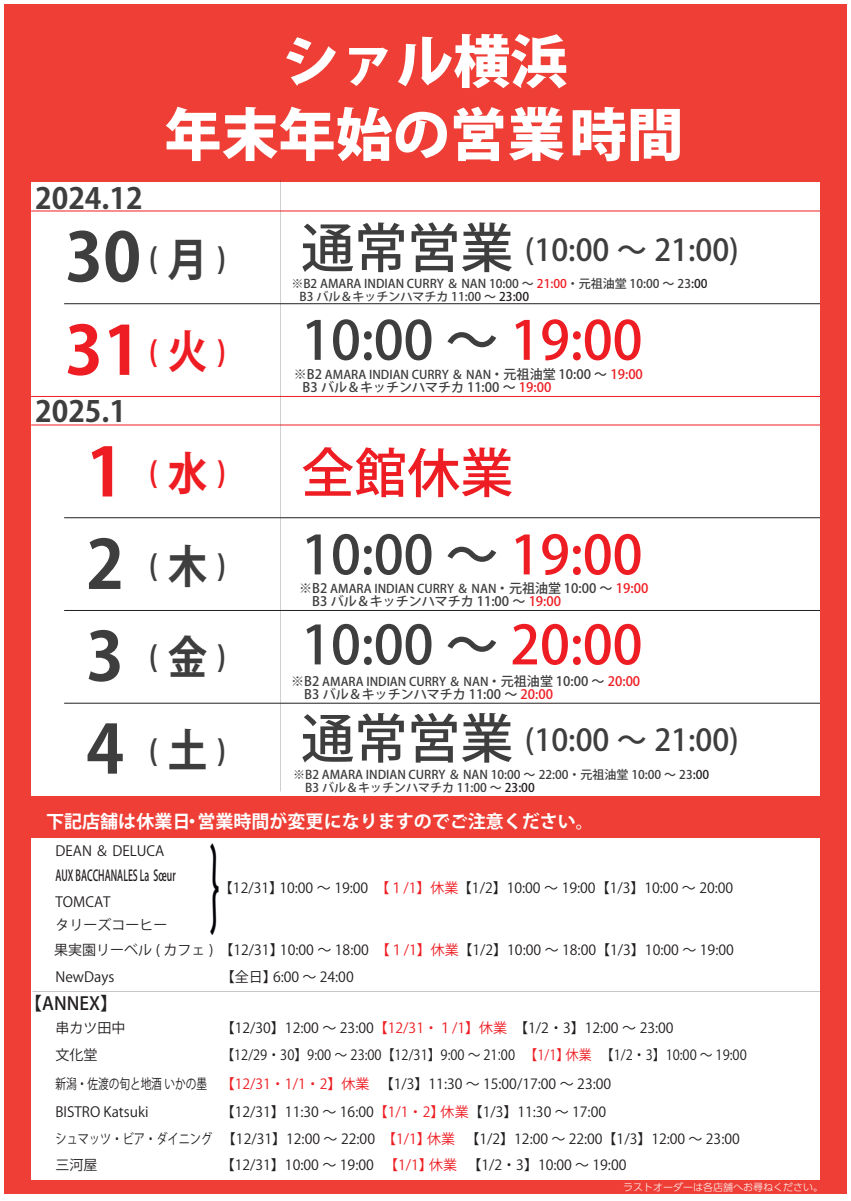
<style>
.page{position:relative;width:851px;height:1201px;background:#fff}
.page>*{position:absolute;margin:0;border:0;box-sizing:border-box;transform-origin:0 0}
.t1{font:300 98.7px "UD Shin Go Pr 6 N";color:#030105;scale:.48 1}
.t2{font:700 66.5px/92.3px "Koz Go Pr 6 N";color:#3e3e3f;text-align:justify}
.t3{font:700 66.5px/121.5px "Koz Go Pr 6 N";color:#ee1d23;text-align:center}
.t4{font:800 57px/73px "Koz Go Pr 6 N";color:#fff;text-align:center}
.t5{font:500 53px "Koz Go Pr 6 N";color:#3e3e3f}
.t6{font:500 53px/82px "Koz Go Pr 6 N";color:#ee1d23}
.t7{font:500 30px "Koz Go Pr 6 N";color:#3e3e3f}
.t8{font:700 30px "Koz Go Pr 6 N";color:#3e3e3f;scale:.88 1}
.t9{font:700 30px "Koz Go Pr 6 N";color:#ee1d23;scale:.88 1}
.t10{font:700 29px "Koz Go Pr 6 N";color:#3e3e3f}
.t11{font:700 18px "Koz Go Pr 6 N";color:#fff}
.t12{font:500 17.95px "Koz Go Pr 6 N";color:#231f20}
.t13{font:500 15px "Koz Go Pr 6 N";color:#231f20;scale:.61 1}
.t14{font:14px "Koz Go Pr 6 N";color:#231f20}
.t15{font:14px "Koz Go Pr 6 N";color:#231f20;scale:.8 1}
.t16{font:14px "Koz Go Pr 6 N";color:#231f20;scale:.92 1}
.t17{font:14px "Koz Go Pr 6 N";color:#231f20;scale:.76 1}
.t18{font:500 13px "Koz Go Pr 6 N";color:#3e3e3f}
.t19{font:500 12px/13px "Koz Go Pr 6 N";color:#3e3e3f}
.t20{font:300 10px "UD Shin Go Pr 6 N";color:#fff}
.s1{font-size:45px}
.s2{font-size:53px}
.s3{color:#ee1d23}
.s4{color:#231f20}
.s5{font-size:13px}
.s6{font-size:13px;color:#ee1d23}
.s7{color:#3e3e3f}
.s8{font-family:"UD Shin Go Pr 6 N";font-weight:300}
</style>
<div class="page">
<div style="left:4px;top:4px;width:842px;height:1190px;background:#ee3e35"></div>
<div style="left:31px;top:182px;width:789px;height:613px;background:#fff"></div>
<hr style="left:31px;top:211px;width:789px;height:1px;background:#ee1d23">
<hr style="left:64px;top:303px;width:756px;height:1px;background:#231f20">
<hr style="left:31px;top:396px;width:789px;height:1px;background:#ee1d23">
<hr style="left:31px;top:425px;width:789px;height:1px;background:#ee1d23">
<hr style="left:64px;top:517px;width:756px;height:1px;background:#231f20">
<hr style="left:64px;top:610px;width:756px;height:1px;background:#231f20">
<hr style="left:64px;top:703px;width:756px;height:1px;background:#231f20">
<div style="left:31px;top:838px;width:789px;height:341px;background:#fff"></div>
<h3 class="t4" style="left:164px;top:26px;width:520px">シァル横浜<br>年末年始の営業時間</h3>
<h3 class="t10" style="left:35px;top:182px;width:109px">2024.12</h3>
<h2 class="t2" style="left:65px;top:212px;width:78px">30</h2>
<h3 class="t8" style="left:149px;top:242px;width:89px">(<span class="s1">月</span>)</h3>
<h2 class="t3" style="left:65px;top:291px;width:78px">31<br>1</h2>
<h3 class="t10" style="left:35px;top:395px;width:92px">2025.1</h3>
<h2 class="t2" style="left:86px;top:520px;width:40px">2<br>3<br>4</h2>
<h3 class="t9" style="left:149px;top:335px;width:89px">(<span class="s1">火</span>)</h3>
<h3 class="t9" style="left:149px;top:456px;width:89px">(<span class="s1">水</span>)</h3>
<h3 class="t8" style="left:149px;top:549px;width:89px">(<span class="s1">木</span>)</h3>
<h3 class="t8" style="left:149px;top:640px;width:89px">(<span class="s1">金</span>)</h3>
<h3 class="t8" style="left:149px;top:733px;width:89px">(<span class="s1">土</span>)</h3>
<h3 class="t7" style="left:301px;top:233px;width:439px"><span class="s2">通常営業</span> (10:00 ～ 21:00)</h3>
<p class="t19" style="left:299px;top:277px;width:409px;text-indent:-8px">※B2 AMARA INDIAN CURRY ＆ NAN 10:00 ～ <span class="s3">21:00</span>・元祖油堂 10:00 ～ 23<span class="s4">:00<br></span>B3 バル＆キッチンハマチカ 11:00 ～ <span class="s4">23:00</span></p>
<h3 class="t5" style="left:301px;top:310px;width:343px">10:00 ～ <span class="s3">19:00</span></h3>
<p class="t19" style="left:294px;top:368px;width:350px"><span class="s5">※B2</span> AMARA INDIAN CURRY ＆ NAN <span class="s5">・元祖油堂 10:00 ～</span> <span class="s6">19:00</span></p>
<p class="t18" style="left:302px;top:380px;width:250px">B3 バル＆キッチンハマチカ 11:00 ～ <span class="s3">19:00</span></p>
<h3 class="t6" style="left:301px;top:433px;width:343px">全館休業<br><span class="s7">10:00 ～</span> 19:00</h3>
<p class="t19" style="left:299px;top:582px;width:350px"><span class="s5">※B2</span> AMARA INDIAN CURRY ＆ NAN <span class="s5">・元祖油堂 10:00 ～</span> <span class="s6">19:00</span></p>
<p class="t18" style="left:312px;top:594px;width:250px">B3 バル＆キッチンハマチカ 11:00 ～ <span class="s3">19:00</span></p>
<h3 class="t5" style="left:301px;top:615px;width:343px">10:00 ～ <span class="s3">20:00</span></h3>
<p class="t19" style="left:291px;top:675px;width:350px"><span class="s5">※B2</span> AMARA INDIAN CURRY ＆ NAN <span class="s5">・元祖油堂 10:00 ～</span> <span class="s6">20:00</span></p>
<p class="t18" style="left:304px;top:687px;width:250px">B3 バル＆キッチンハマチカ 11:00 ～ <span class="s3">20:00</span></p>
<h3 class="t7" style="left:301px;top:723px;width:439px"><span class="s2">通常営業</span> (10:00 ～ 21:00)</h3>
<p class="t19" style="left:305px;top:768px;width:405px;text-indent:-12px">※B2 AMARA INDIAN CURRY ＆ NAN 10:00 ～ 22:00・元祖油堂 10:00 ～ 23<span class="s4">:00<br></span>B3 バル＆キッチンハマチカ 11:00 ～ <span class="s4">23:00</span></p>
<p class="t11" style="left:46px;top:811px;width:549px">下記店舗は休業日・営業時間が変更になりますのでご注意ください。</p>
<p class="t14" style="left:55px;top:843px;width:110px">DEAN ＆ DELUCA</p>
<p class="t13" style="left:55px;top:867px;width:199px">AUX BACCHANALES La Sœur</p>
<p class="t14" style="left:55px;top:917px;width:113px">タリーズコーヒー</p>
<p class="t14" style="left:55px;top:893px;width:57px">TOMCAT</p>
<h1 class="t1" style="left:209px;top:804px;width:31px">}</h1>
<p class="t14" style="left:219px;top:880px;width:516px">【12/31】10:00 ～ 19:00　<span class="s3">【１/1】休業</span> 【1/2】10:00 ～ 19:00【1/3】10:00 ～ 20:00</p>
<p class="t14" style="left:54px;top:942px;width:681px">果実園リーベル ( カフェ ) 【12/31】10:00 ～ 18:00　<span class="s3">【１/1】休業</span> 【1/2】10:00 ～ 18:00【1/3】10:00 ～ 19:00</p>
<p class="t14" style="left:55px;top:969px;width:60px">NewDays</p>
<p class="t14" style="left:221px;top:969px;width:134px">【全日】6:00 ～ 24:00</p>
<p class="t12" style="left:24px;top:993px;width:95px">【ANNEX】</p>
<p class="t14" style="left:55px;top:1020px;width:71px">串カツ田中</p>
<p class="t14" style="left:221px;top:1020px;width:454px">【12/30】12:00 ～ 23:00<span class="s3">【12/31・１/1】休業</span>　【1/2・3】12:00 ～ 23:00</p>
<p class="t14" style="left:55px;top:1047px;width:43px">文化堂</p>
<p class="t16" style="left:221px;top:1046px;width:572px">【12/29・30】9:00 ～ 23:00【12/31】9:00 ～ 21<span class="s8">:</span>00 　<span class="s3">【1/1】休業</span> 　【1/2・3】10:00 ～ 19:00</p>
<p class="t17" style="left:55px;top:1075px;width:732px">新潟・佐渡の旬と地酒 いかの墨 <span class="s3">【12/31・1/1・2】休業</span> 　【1/3】11:30 ～ 15:00/17:00 ～ 23:00</p>
<p class="t14" style="left:55px;top:1103px;width:95px">BISTRO Katsuki</p>
<p class="t14" style="left:221px;top:1103px;width:387px">【12/31】11:30 ～ 16:00<span class="s3">【1/1・2】休業</span>【1/3】11:30 ～ 17:00</p>
<p class="t15" style="left:55px;top:1130px;width:856px">シュマッツ・ビア・ダイニング 【12/31】12:00 ～ 22:00　<span class="s3">【1/1】休業</span> 　【1/2】12:00 ～ 22:00【1/3】12:00 ～ 23:00</p>
<p class="t14" style="left:55px;top:1157px;width:43px">三河屋</p>
<p class="t14" style="left:221px;top:1157px;width:407px">【12/31】10:00 ～ 19:00　 <span class="s3">【1/1】休業</span> 　【1/2・3】10:00 ～ 19:00</p>
<p class="t20" style="left:623px;top:1179px;width:201px">ラストオーダーは各店舗へお尋ねください。</p>
</div>
